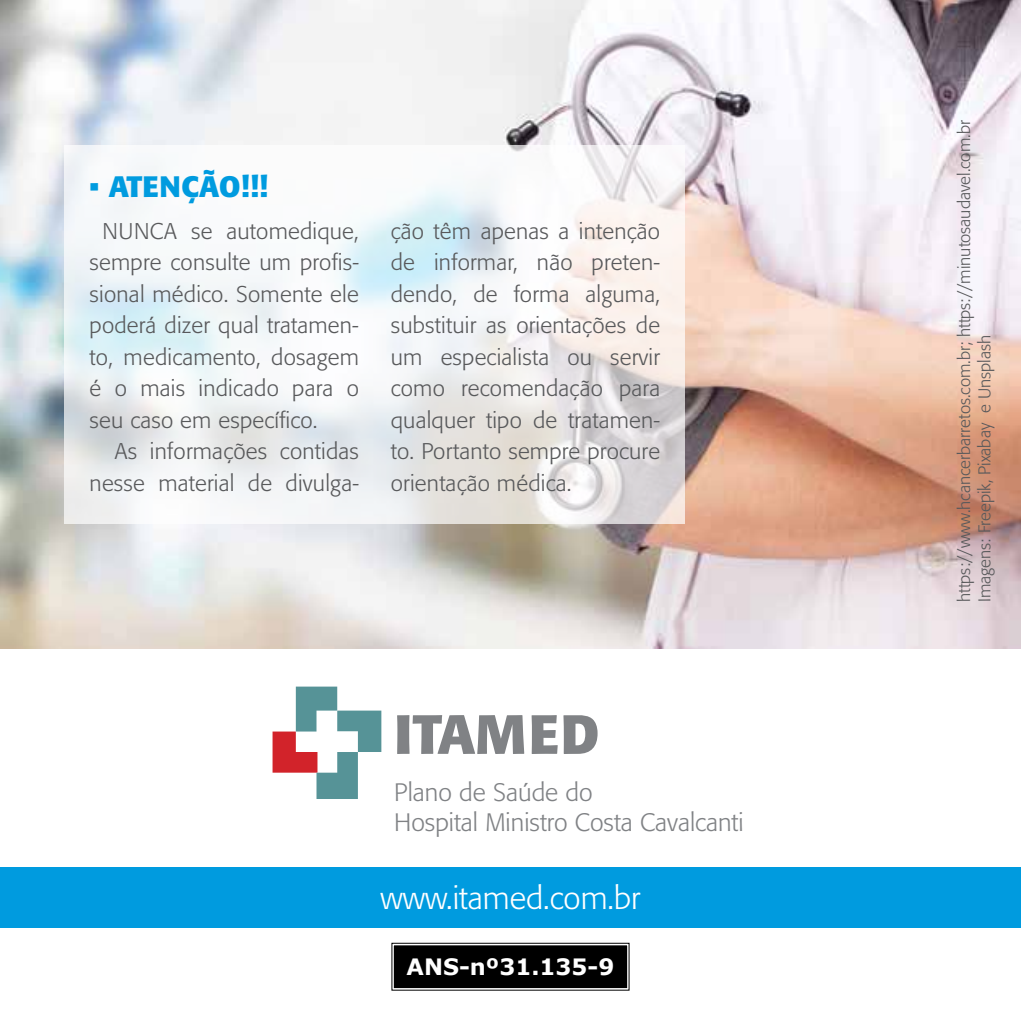
<style>
.page{position:relative;width:1021px;height:1021px;background:#fff}
.page>*{position:absolute;margin:0;border:0;box-sizing:border-box;transform-origin:0 0}
.t1{font:700 54.68px "Formata";color:#808285}
.t2{font:300 31.5px "Formata";color:#fff}
.t3{font:700 29.25px "Formata";color:#009bdf}
.t4{font:300 24.97px/29.9px "Formata";color:#808285}
.t5{font:300 22.5px/31.5px "Formata";letter-spacing:.01em;color:#58595b;text-align:justify}
.t6{font:700 22.5px "Verdana";color:#fff}
.t7{font:300 16.88px/20.2px "Formata";color:#58595b}
</style>
<div class="page">
<img style="left:0;top:0;width:1020px;height:648px">
<svg style="left:65px;top:146px;width:620px;height:378px;fill:#f3f4f7"></svg>
<svg style="left:272px;top:686px;width:109px;height:113px"></svg>
<div style="left:0;top:866px;width:1020px;height:61px;background:#009bdf"></div>
<div style="left:393px;top:944px;width:235px;height:45px;background:#000"></div>
<div style="left:391px;top:943px;width:238px;height:47px;border:2px solid #fff"></div>
<div style="left:391px;top:942px;width:238px;height:48px;border:1px solid #000"></div>
<h3 class="t3" style="left:90px;top:168px;width:180px">• ATENÇÃO!!!</h3>
<p class="t5" style="left:90px;top:215px;width:271px;text-indent:13px">NUNCA se automedique, sempre consulte um profis&shy;sional médico. Somente ele poderá dizer qual tratamen&shy;to, medicamento, dosagem é o mais indicado para o seu caso em específico.</p>
<p class="t5" style="left:90px;top:436px;width:271px;text-align:right">As informações contidas nesse material de divulga-</p>
<p class="t5" style="left:391px;top:215px;width:271px">ção têm apenas a intenção de informar, não preten&shy;dendo, de forma alguma, substituir as orientações de um especialista ou servir como recomendação para qualquer tipo de tratamen&shy;to. Portanto sempre procure orientação médica.</p>
<h1 class="t1" style="left:394px;top:700px;width:207px">ITAMED</h1>
<p class="t4" style="left:394px;top:777px;width:351px">Plano de Saúde do<br>Hospital Ministro Costa Cavalcanti</p>
<h2 class="t2" style="left:380px;top:879px;width:261px">www.itamed.com.br</h2>
<p class="t6" style="left:406px;top:951px;width:209px">ANS-nº31.135-9</p>
<p class="t7" style="left:954px;top:602px;width:483px;rotate:-90deg">https://www.hcancerbarretos.com.br; https://minutosaudavel.com.br<br>Imagens: Freepik, Pixabay e Unsplash</p>
</div>
